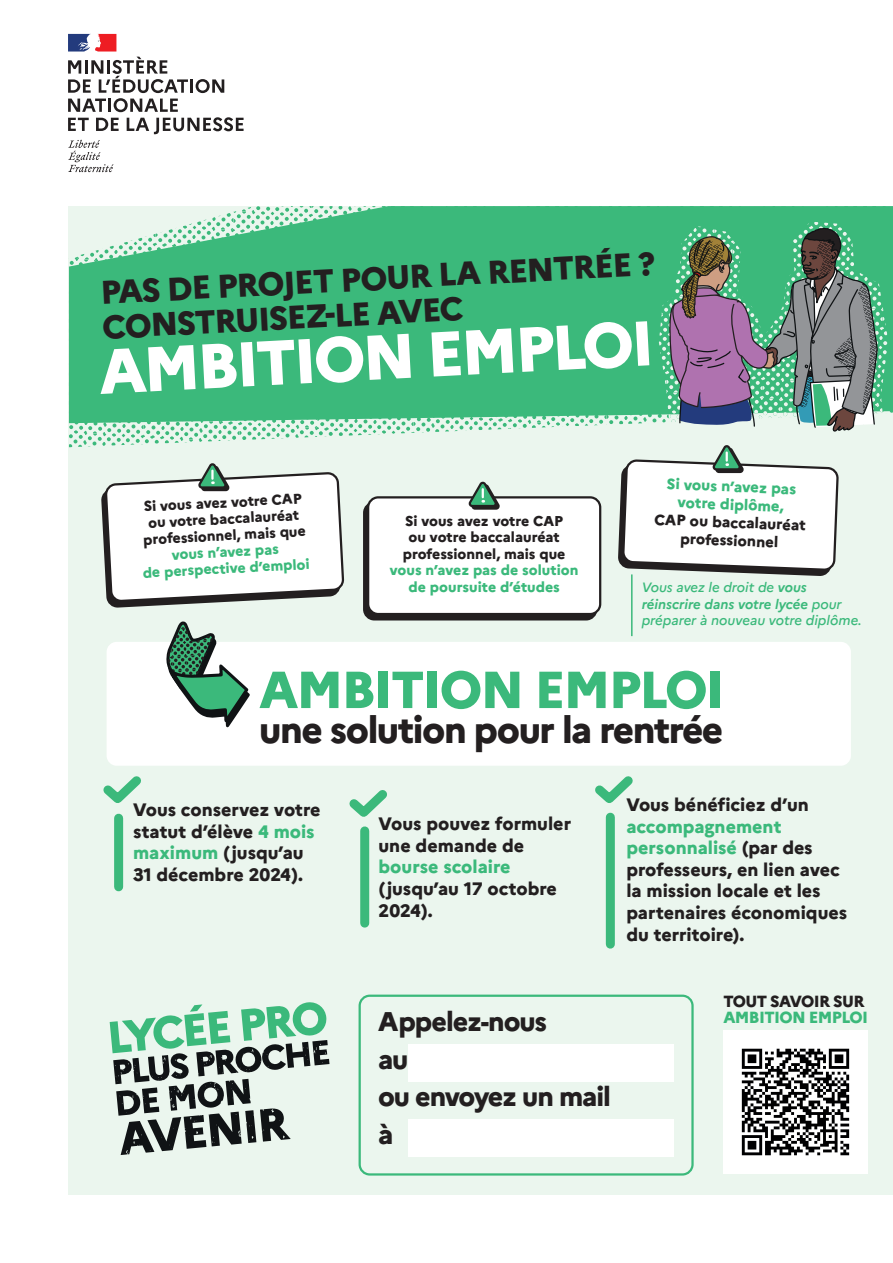
<style>
.page{position:relative;width:893px;height:1263px;background:#fff}
.page>*{position:absolute;margin:0;border:0;box-sizing:border-box;transform-origin:0 0}
.t1{font:800 63px "Marianne";color:#fff}
.t2{font:800 51.9px "Marianne";letter-spacing:-.04em;color:#3bb97b}
.t3{font:800 37.2px "Marianne";letter-spacing:-.04em;color:#231f20}
.t4{font:800 32.7px/34.8px "Marianne";color:#231f20}
.t5{font:800 27px/37.5px "Marianne";letter-spacing:-.04em;color:#231f20}
.t6{font:800 18px/21.6px "Marianne";color:#231f20}
.t7{font:800 18px "Marianne";color:#3bb97b}
.t8{font:800 16.2px "Marianne";letter-spacing:-.04em;color:#3bb97b}
.t9{font:800 16.2px "Marianne";letter-spacing:-.04em;color:#231f20}
.t10{font:800 15px/17.9px "Marianne";color:#231f20;text-align:center}
.t11{font:800 15px/18px "Marianne";color:#3bb97b;text-align:center}
.t12{font:800 14.25px/16.5px "Marianne";color:#231f20;text-align:center}
.t13{font:800 14.25px/16.5px "Marianne";color:#3bb97b;text-align:center}
.t14{font:italic 500 13.5px/16.2px "Marianne";color:#3bb97b}
.s1{font-weight:700}
.s2{color:#3bb97b}
</style>
<div class="page">
<div style="left:68px;top:206px;width:825px;height:989px;background:#ebf6ee"></div>
<div style="left:107px;top:642px;width:744px;height:124px;background:#fff;border-radius:10px"></div>
<svg style="left:68px;top:140px;width:46px;height:32px"></svg>
<svg style="left:68px;top:34px;width:176px;height:100px"></svg>
<svg style="left:69px;top:423px;width:573px;height:24px"></svg>
<svg style="left:69px;top:206px;width:824px;height:217px;background:#49bd84"></svg>
<svg style="left:110px;top:1002px;width:219px;height:153px"></svg>
<svg style="left:659px;top:222px;width:229px;height:201px;background:#4dbf87"></svg>
<svg style="left:669px;top:227px;width:209px;height:205px;background:#76928a"></svg>
<div style="left:114px;top:818px;width:9px;height:69px;background:#3bb97b"></div>
<div style="left:360px;top:831px;width:9px;height:92px;background:#3bb97b"></div>
<svg style="left:595px;top:776px;width:38px;height:27px"></svg>
<div style="left:606px;top:817px;width:9px;height:127px;background:#3bb97b"></div>
<img style="left:724px;top:1030px;width:143px;height:144px">
<div style="left:363px;top:502px;width:234px;height:118px;border:2px solid #231f20;border-radius:10px"></div>
<div style="left:368px;top:497px;width:232px;height:117px;background:#fff;border-radius:10px"></div>
<div style="left:367px;top:496px;width:234px;height:119px;border:2px solid #231f20;border-radius:10px"></div>
<svg style="left:466px;top:481px;width:34px;height:29px"></svg>
<hr style="left:631px;top:574px;width:2px;height:62px;background:#3bb97b">
<svg style="left:619px;top:443px;width:219px;height:134px"></svg>
<svg style="left:101px;top:463px;width:294px;height:361px"></svg>
<div style="left:359px;top:994px;width:335px;height:181px;border:2px solid #3bb97b;border-radius:10px"></div>
<div style="left:408px;top:1044px;width:265px;height:38px;background:#fff"></div>
<div style="left:408px;top:1119px;width:265px;height:38px;background:#fff"></div>
<h3 class="t4" style="left:99px;top:272px;width:557px;rotate:-3deg">PAS DE PROJET POUR LA RENTRÉE ?<br>CONSTRUISEZ-LE AVEC</h3>
<h1 class="t1" style="left:96px;top:323px;width:557px;rotate:-3deg">AMBITION EMPLOI</h1>
<p class="t12" style="left:141px;top:497px;width:164px;rotate:-3deg">Si vous avez votre CAP ou votre baccalauréat professionnel, mais que</p>
<p class="t13" style="left:141px;top:547px;width:169px;rotate:-3deg">vous n’avez pas<br>de perspective d’emploi</p>
<p class="t12" style="left:403px;top:511px;width:164px">Si vous avez votre CAP ou votre baccalauréat professionnel, mais que</p>
<p class="t13" style="left:390px;top:561px;width:190px">vous n’avez pas de solution de poursuite d’études</p>
<p class="t11" style="left:667px;top:474px;width:131px;rotate:2deg">Si vous n’avez pas votre diplôme,</p>
<p class="t10" style="left:655px;top:509px;width:153px;rotate:2deg">CAP ou baccalauréat professionnel</p>
<p class="t14" style="left:642px;top:578px;width:222px">Vous avez le droit de <span class="s1">vous réinscrire dans votre lycée</span> pour préparer à nouveau votre diplôme.</p>
<h2 class="t2" style="left:259px;top:649px;width:467px">AMBITION EMPLOI</h2>
<h3 class="t3" style="left:259px;top:701px;width:466px">une solution pour la rentrée</h3>
<p class="t6" style="left:133px;top:797px;width:189px">Vous conservez votre statut d’élève <span class="s2">4 mois maximum</span> (jusqu’au<br>31 décembre 2024).</p>
<p class="t6" style="left:379px;top:811px;width:194px">Vous pouvez formuler une demande de</p>
<p class="t7" style="left:379px;top:853px;width:134px">bourse scolaire</p>
<p class="t6" style="left:379px;top:876px;width:180px">(jusqu’au 17 octobre<br>2024).</p>
<p class="t6" style="left:626px;top:792px;width:184px">Vous bénéficiez d’un</p>
<p class="t6" style="left:626px;top:814px;width:222px"><span class="s2">accompagnement personnalisé</span> (par des professeurs, en lien avec la mission locale et les partenaires économiques du territoire).</p>
<h3 class="t5" style="left:378px;top:1001px;width:234px">Appelez-nous<br>au<br>ou envoyez un mail à</h3>
<p class="t9" style="left:723px;top:988px;width:143px">TOUT SAVOIR SUR</p>
<p class="t8" style="left:723px;top:1005px;width:146px">AMBITION EMPLOI</p>
</div>
